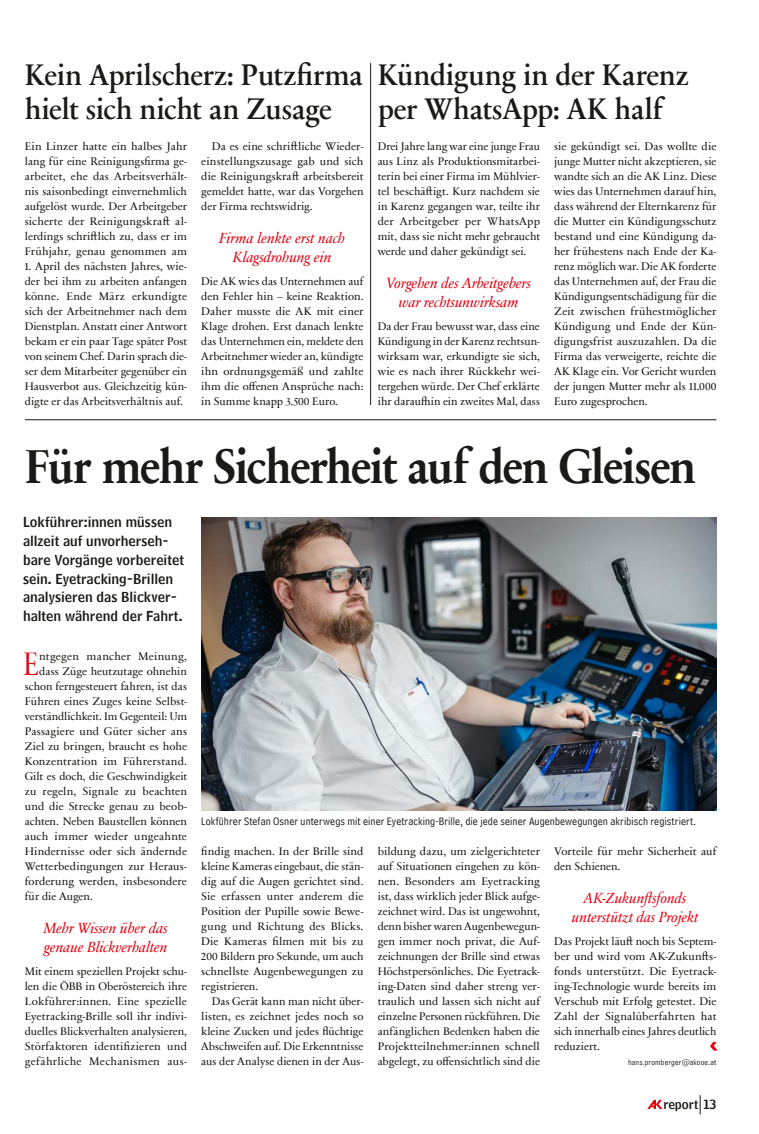
<style>
.page{position:relative;width:759px;height:1134px;background:#fff}
.page>*{position:absolute;margin:0;border:0;box-sizing:border-box;transform-origin:0 0}
._1_-_Titel_H1{font:700 48.75px "Sabon Next Com";letter-spacing:-.035em;color:#1a1a18;scale:.9 1}
._3_-_Grundschrift_Inital_P{font:33.25px "Sabon Next Com Display";color:#e3000f;scale:.8 1}
.Kasten-Formate_Kasten_-_Titel_über_2-Zei{font:600 30px/34.4px "Sabon Next Com";letter-spacing:-.015em;color:#1a1a18;scale:.95 1}
._4_-_Zwischentitel_H3{font:italic 15px/18.8px "Sabon Next Com";letter-spacing:-.01em;color:#e3000f;text-align:center}
._2_-_Vorspann_P{font:13.75px/18.8px "Bell Centennial Std Name Num";color:#1a1a18}
.t1{font:12.5px "Bell Centennial Std Name Num";color:#1a1a18}
._0_-_GS_ohne_Einzug_P{font:11.25px/15px "Sabon Next Com";letter-spacing:.005em;color:#1a1a18;text-align:justify}
._0_-_Grundschrift_P{font:11.25px/15px "Sabon Next Com";color:#1a1a18;text-align:justify}
._3_-_Grundschrift_Inital_P-2{font:11.25px "Sabon Next Com";letter-spacing:.005em;color:#1a1a18}
.t2{font:11.25px "Bell Centennial Std Address";letter-spacing:.01em;color:#1a1a18}
._0_-_GS_ohne_Einzug_P-2{font:8.12px "Bell Centennial Std Address";letter-spacing:.02em;color:#1a1a18}
</style>
<div class="page">
<svg style="left:710px;top:1042px;width:6px;height:8px"></svg>
<img style="left:201px;top:517px;width:515px;height:293px">
<hr style="left:25px;top:419px;width:691px;height:1px;background:#1a1a18">
<hr style="left:370px;top:63px;width:1px;height:342px;background:#1a1a18">
<svg style="left:699px;top:1095px;width:1px;height:19px"></svg>
<svg style="left:647px;top:1100px;width:15px;height:9px"></svg>
<h2 class="Kasten-Formate_Kasten_-_Titel_über_2-Zei" style="left:25px;top:56px;width:357px">Kein Aprilscherz: Putzfirma hielt sich nicht an Zusage</h2>
<p class="_0_-_GS_ohne_Einzug_P" style="left:25px;top:138px;width:164px">Ein Linzer hatte ein halbes Jahr lang für eine Reinigungsfirma ge&shy;arbeitet, ehe das Arbeitsverhält&shy;nis saisonbedingt einvernehmlich aufgelöst wurde. Der Arbeitgeber sicherte der Reinigungskraft al&shy;lerdings schriftlich zu, dass er im Frühjahr, genau genommen am</p>
<p class="_0_-_GS_ohne_Einzug_P" style="left:25px;top:258px;width:164px">1. April des nächsten Jahres, wie&shy;der bei ihm zu arbeiten anfangen könne. Ende März erkundigte sich der Arbeitnehmer nach dem Dienstplan. Anstatt einer Antwort bekam er ein paar Tage später Post von seinem Chef. Darin sprach die&shy;ser dem Mitarbeiter gegenüber ein Hausverbot aus. Gleichzeitig kün&shy;digte er das Arbeitsverhältnis auf.</p>
<p class="_0_-_Grundschrift_P" style="left:201px;top:138px;width:164px;text-indent:11px">Da es eine schriftliche Wieder&shy;einstellungszusage gab und sich die Reinigungskraft arbeitsbereit gemeldet hatte, war das Vorgehen der Firma rechtswidrig.</p>
<h2 class="_4_-_Zwischentitel_H3" style="left:219px;top:228px;width:127px">Firma lenkte erst nach<br>Klagsdrohung ein</h2>
<p class="_0_-_GS_ohne_Einzug_P" style="left:201px;top:273px;width:164px">Die AK wies das Unternehmen auf den Fehler hin – keine Reaktion.<br>Daher musste die AK mit einer Klage drohen. Erst danach lenkte das Unternehmen ein, meldete den Arbeitnehmer wieder an, kündigte ihn ordnungsgemäß und zahlte ihm die offenen Ansprüche nach: in Summe knapp 3.500 Euro.</p>
<h2 class="Kasten-Formate_Kasten_-_Titel_über_2-Zei" style="left:377px;top:56px;width:329px">Kündigung in der Karenz per WhatsApp: AK half</h2>
<p class="_0_-_GS_ohne_Einzug_P" style="left:377px;top:138px;width:164px">Drei Jahre lang war eine junge Frau aus Linz als Produktionsmitarbei&shy;terin bei einer Firma im Mühlvier&shy;tel beschäftigt. Kurz nachdem sie in Karenz gegangen war, teilte ihr der Arbeitgeber per WhatsApp mit, dass sie nicht mehr gebraucht werde und daher gekündigt sei.</p>
<h2 class="_4_-_Zwischentitel_H3" style="left:386px;top:273px;width:146px">Vorgehen des Arbeitgebers war rechtsunwirksam</h2>
<p class="_0_-_GS_ohne_Einzug_P" style="left:377px;top:318px;width:164px">Da der Frau bewusst war, dass eine Kündigung in der Karenz rechtsun&shy;wirksam war, erkundigte sie sich, wie es nach ihrer Rückkehr wei&shy;tergehen würde. Der Chef erklärte ihr daraufhin ein zweites Mal, dass</p>
<p class="_0_-_GS_ohne_Einzug_P" style="left:554px;top:138px;width:164px">sie gekündigt sei. Das wollte die junge Mutter nicht akzeptieren, sie wandte sich an die AK Linz. Diese wies das Unternehmen darauf hin, dass während der Elternkarenz für die Mutter ein Kündigungsschutz bestand und eine Kündigung da&shy;her frühestens nach Ende der Ka&shy;renz möglich war. Die AK forderte das Unternehmen auf, der Frau die Kündigungsentschädigung für die Zeit zwischen frühestmöglicher Kündigung und Ende der Kün&shy;digungsfrist auszuzahlen. Da die Firma das verweigerte, reichte die AK Klage ein. Vor Gericht wurden der jungen Mutter mehr als 11.000<br>Euro zugesprochen.</p>
<h1 class="_1_-_Titel_H1" style="left:25px;top:429px;width:747px">Für mehr Sicherheit auf den Gleisen</h1>
<p class="_2_-_Vorspann_P" style="left:23px;top:513px;width:162px">Lokführer:innen müssen allzeit auf unvorherseh&shy;bare Vorgänge vorbereitet sein. Eyetracking-Brillen analysieren das Blickver&shy;halten während der Fahrt.</p>
<p class="_3_-_Grundschrift_Inital_P" style="left:24px;top:638px;width:21px">E</p>
<p class="_3_-_Grundschrift_Inital_P-2" style="left:39px;top:647px;width:149px">ntgegen mancher Meinung,</p>
<p class="_3_-_Grundschrift_Inital_P-2" style="left:39px;top:662px;width:149px">dass Züge heutzutage ohnehin</p>
<p class="_3_-_Grundschrift_Inital_P-2" style="left:25px;top:677px;width:164px">schon ferngesteuert fahren, ist das</p>
<p class="_3_-_Grundschrift_Inital_P-2" style="left:25px;top:692px;width:164px">Führen eines Zuges keine Selbst-</p>
<p class="_3_-_Grundschrift_Inital_P-2" style="left:25px;top:707px;width:164px">verständlichkeit. Im Gegenteil: Um</p>
<p class="_3_-_Grundschrift_Inital_P-2" style="left:25px;top:722px;width:164px">Passagiere und Güter sicher ans</p>
<p class="_3_-_Grundschrift_Inital_P-2" style="left:25px;top:737px;width:164px">Ziel zu bringen, braucht es hohe</p>
<p class="_3_-_Grundschrift_Inital_P-2" style="left:25px;top:752px;width:164px">Konzentration im Führerstand.</p>
<p class="_3_-_Grundschrift_Inital_P-2" style="left:25px;top:767px;width:164px">Gilt es doch, die Geschwindigkeit</p>
<p class="_3_-_Grundschrift_Inital_P-2" style="left:25px;top:782px;width:164px">zu regeln, Signale zu beachten</p>
<p class="_3_-_Grundschrift_Inital_P-2" style="left:25px;top:797px;width:164px">und die Strecke genau zu beob-</p>
<p class="_3_-_Grundschrift_Inital_P-2" style="left:25px;top:812px;width:164px">achten. Neben Baustellen können</p>
<p class="_3_-_Grundschrift_Inital_P-2" style="left:25px;top:827px;width:164px">auch immer wieder ungeahnte</p>
<p class="_3_-_Grundschrift_Inital_P-2" style="left:25px;top:842px;width:164px">Hindernisse oder sich ändernde</p>
<p class="_3_-_Grundschrift_Inital_P-2" style="left:25px;top:857px;width:164px">Wetterbedingungen zur Heraus-</p>
<p class="_3_-_Grundschrift_Inital_P-2" style="left:25px;top:872px;width:164px">forderung werden, insbesondere</p>
<p class="_3_-_Grundschrift_Inital_P-2" style="left:25px;top:887px;width:69px">für die Augen.</p>
<h2 class="_4_-_Zwischentitel_H3" style="left:44px;top:918px;width:125px;text-align:left">Mehr Wissen über das genaue Blickverhalten</h2>
<p class="_0_-_GS_ohne_Einzug_P" style="left:25px;top:963px;width:164px">Mit einem speziellen Projekt schu&shy;len die ÖBB in Oberöstereich ihre Lokführer:innen. Eine spezielle Eyetracking-Brille soll ihr indivi&shy;duelles Blickverhalten analysieren, Störfaktoren identifizieren und gefährliche Mechanismen aus-</p>
<p class="t2" style="left:201px;top:815px;width:496px">Lokführer Stefan Osner unterwegs mit einer Eyetracking-Brille, die jede seiner Augenbewegungen akribisch registriert.</p>
<p class="_0_-_GS_ohne_Einzug_P" style="left:201px;top:843px;width:164px">findig machen. In der Brille sind kleine Kameras eingebaut, die stän&shy;dig auf die Augen gerichtet sind.<br>Sie erfassen unter anderem die Position der Pupille sowie Bewe&shy;gung und Richtung des Blicks.<br>Die Kameras filmen mit bis zu 200 Bildern pro Sekunde, um auch schnellste Augenbewegungen zu registrieren.</p>
<p class="_0_-_Grundschrift_P" style="left:201px;top:993px;width:164px;text-indent:11px">Das Gerät kann man nicht über&shy;listen, es zeichnet jedes noch so kleine Zucken und jedes flüchtige Abschweifen auf. Die Erkenntnisse aus der Analyse dienen in der Aus-</p>
<p class="_0_-_Grundschrift_P" style="left:377px;top:843px;width:164px">bildung dazu, um zielgerichteter auf Situationen eingehen zu kön&shy;nen. Besonders am Eyetracking ist, dass wirklich jeder Blick aufge&shy;zeichnet wird. Das ist ungewohnt, denn bisher waren Augenbewegun&shy;gen immer noch privat, die Auf&shy;zeichnungen der Brille sind etwas Höchstpersönliches. Die Eyetrack&shy;ing-Daten sind daher streng ver&shy;traulich und lassen sich nicht auf einzelne Personen rückführen. Die anfänglichen Bedenken haben die Projektteilnehmer:innen schnell abgelegt, zu offensichtlich sind die</p>
<p class="_0_-_Grundschrift_P" style="left:554px;top:843px;width:164px">Vorteile für mehr Sicherheit auf den Schienen.</p>
<h2 class="_4_-_Zwischentitel_H3" style="left:571px;top:888px;width:128px">AK-Zukunftsfonds unterstützt das Projekt</h2>
<p class="_0_-_GS_ohne_Einzug_P" style="left:554px;top:933px;width:164px">Das Projekt läuft noch bis Septem&shy;ber und wird vom AK-Zukunfts&shy;fonds unterstützt. Die Eyetrack&shy;ing-Technologie wurde bereits im Verschub mit Erfolg getestet. Die Zahl der Signalüberfahrten hat sich innerhalb eines Jahres deutlich reduziert.</p>
<p class="_0_-_GS_ohne_Einzug_P-2" style="left:628px;top:1058px;width:90px">hans.promberger@akooe.at</p>
<p class="t1" style="left:663px;top:1096px;width:55px">report 13</p>
</div>
